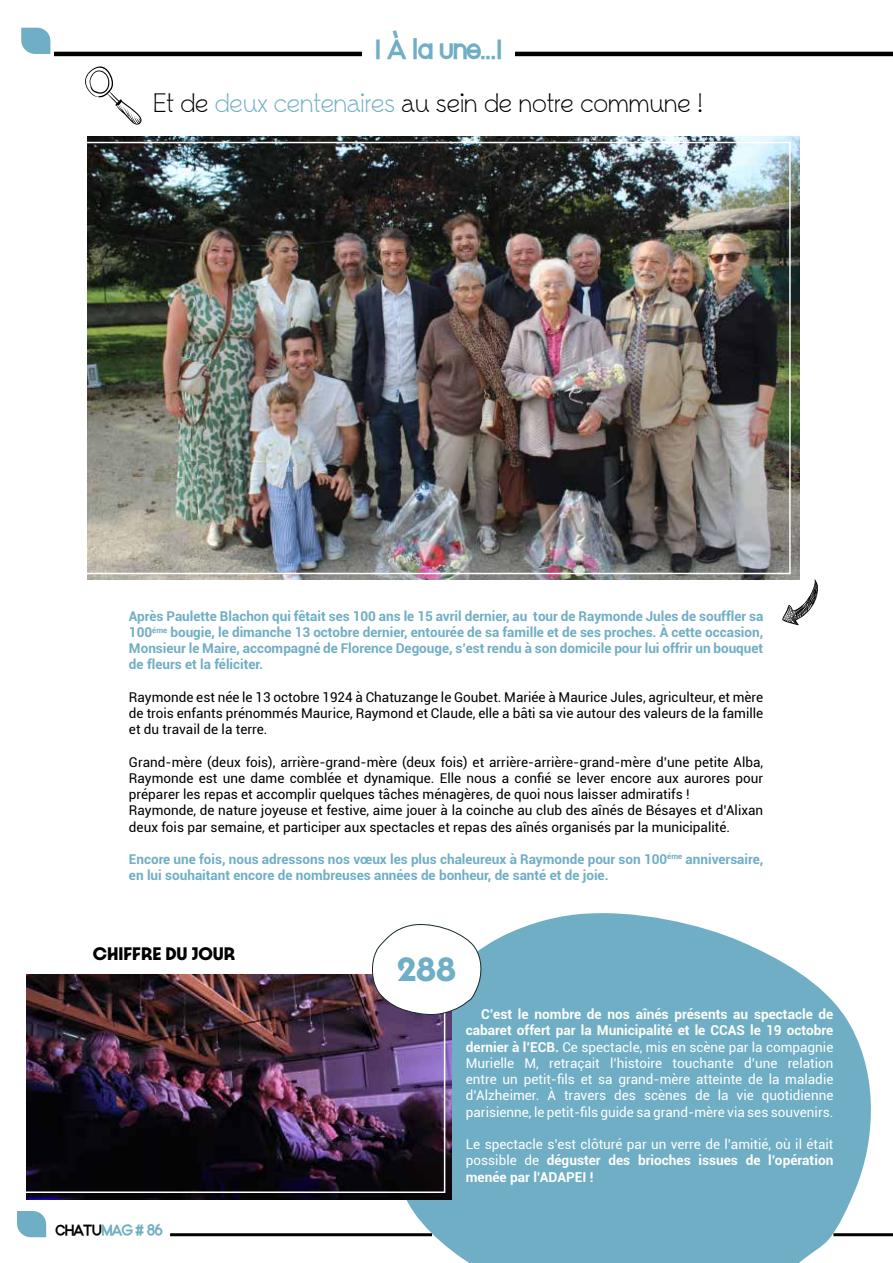
<style>
.page{position:relative;width:893px;height:1263px;background:#fff}
.page>*{position:absolute;margin:0;border:0;box-sizing:border-box;transform-origin:0 0}
.t1{font:36px "Paris 2024 Variable Regular";color:#6faec4}
.t2{font:27px "Whipsmart";color:#000}
.t3{font:24px "Nordica";color:#6faec5}
.t4{font:19.5px "Paris 2024 Variable Regular";color:#000}
.t5{font:700 13.65px/16.4px "Roboto";color:#fffffc;text-align:right}
.t6{font:13.5px/16.2px "Roboto";color:#000;text-align:justify}
.t7{font:700 13.5px/16.2px "Roboto";color:#6faec4;text-align:justify}
.t8{font:13.5px/16.2px "Roboto";color:#fff;text-align:justify}
.t9{font:13.5px "Nordica";color:#6faec4}
.s1{color:#6faec4}
.s2{color:#000}
.s3{font-weight:700;font-size:13.65px;color:#fffffc}
.s4{font-weight:400;font-size:13.5px;color:#fff}
</style>
<div class="page">
<svg style="left:379px;top:913px;width:499px;height:350px;background:#83b9cc"></svg>
<hr style="left:54px;top:52px;width:839px;height:4px;background:#020203">
<svg style="left:21px;top:28px;width:29px;height:26px"></svg>
<hr style="left:170px;top:1233px;width:262px;height:3px;background:#020203">
<svg style="left:17px;top:1211px;width:29px;height:26px"></svg>
<hr style="left:833px;top:1233px;width:60px;height:3px;background:#020203">
<svg style="left:85px;top:66px;width:57px;height:59px"></svg>
<div style="left:363px;top:39px;width:152px;height:28px;background:#fff"></div>
<img style="left:88px;top:137px;width:712px;height:442px">
<svg style="left:782px;top:579px;width:36px;height:46px"></svg>
<img style="left:26px;top:974px;width:426px;height:225px">
<div style="left:22px;top:969px;width:423px;height:224px;border:2px solid #fff"></div>
<div style="left:9px;top:142px;width:782px;height:432px;border:2px solid #fff"></div>
<svg style="left:371px;top:923px;width:112px;height:93px"></svg>
<h3 class="t3" style="left:375px;top:38px;width:128px">I A la une...I</h3>
<h2 class="t2" style="left:153px;top:89px;width:551px">Et de <span class="s1">deux centenaires</span> au sein de notre commune !</h2>
<p class="t7" style="left:129px;top:607px;width:636px">Après Paulette Blachon qui fêtait ses 100 ans le 15 avril dernier, au tour de Raymonde Jules de souffler sa 100<sup>éme</sup> bougie, le dimanche 13 octobre dernier, entourée de sa famille et de ses proches. À cette occasion, Monsieur le Maire, accompagné de Florence Degouge, s’est rendu à son domicile pour lui offrir un bouquet de fleurs et la féliciter.</p>
<p class="t6" style="left:129px;top:688px;width:636px">Raymonde est née le 13 octobre 1924 à Chatuzange le Goubet. Mariée à Maurice Jules, agriculteur, et mère de trois enfants prénommés Maurice, Raymond et Claude, elle a bâti sa vie autour des valeurs de la famille et du travail de la terre.</p>
<p class="t6" style="left:129px;top:753px;width:636px;text-align:left">Grand-mère (deux fois), arrière-grand-mère (deux fois) et arrière-arrière-grand-mère d’une petite Alba, Raymonde est une dame comblée et dynamique. Elle nous a confié se lever encore aux aurores pour préparer les repas et accomplir quelques tâches ménagères, de quoi nous laisser admiratifs !<br>Raymonde, de nature joyeuse et festive, aime jouer à la coinche au club des aînés de Bésayes et d’Alixan deux fois par semaine, et participer aux spectacles et repas des aînés organisés par la municipalité.</p>
<p class="t7" style="left:129px;top:850px;width:636px">Encore une fois, nous adressons nos vœux les plus chaleureux à Raymonde pour son 100<sup>éme</sup> anniversaire, en lui souhaitant encore de nombreuses années de bonheur, de santé et de joie.</p>
<h3 class="t4" style="left:93px;top:942px;width:144px">CHIFFRE DU JOUR</h3>
<p class="t9" style="left:56px;top:1223px;width:108px"><span class="s2">CHATU</span>MAG # 86</p>
<h1 class="t1" style="left:397px;top:947px;width:60px">288</h1>
<p class="t5" style="left:466px;top:1005px;width:369px">C’est le nombre de nos aînés présents au spectacle de cabaret offert par la Municipalité et le CCAS le 19 octobre</p>
<p class="t8" style="left:466px;top:1038px;width:369px"><span class="s3">dernier à l’ECB.</span> Ce spectacle, mis en scène par la compagnie Murielle M, retraçait l’histoire touchante d’une relation entre un petit-fils et sa grand-mère atteinte de la maladie d’Alzheimer. À travers des scènes de la vie quotidienne parisienne, le petit-fils guide sa grand-mère via ses souvenirs.</p>
<p class="t8" style="left:466px;top:1135px;width:369px">Le spectacle s’est clôturé par un verre de l’amitié, où il était</p>
<p class="t5" style="left:466px;top:1152px;width:369px;text-align:left"><span class="s4">possible de</span> déguster des brioches issues de l’opération menée par l’ADAPEI !</p>
</div>
